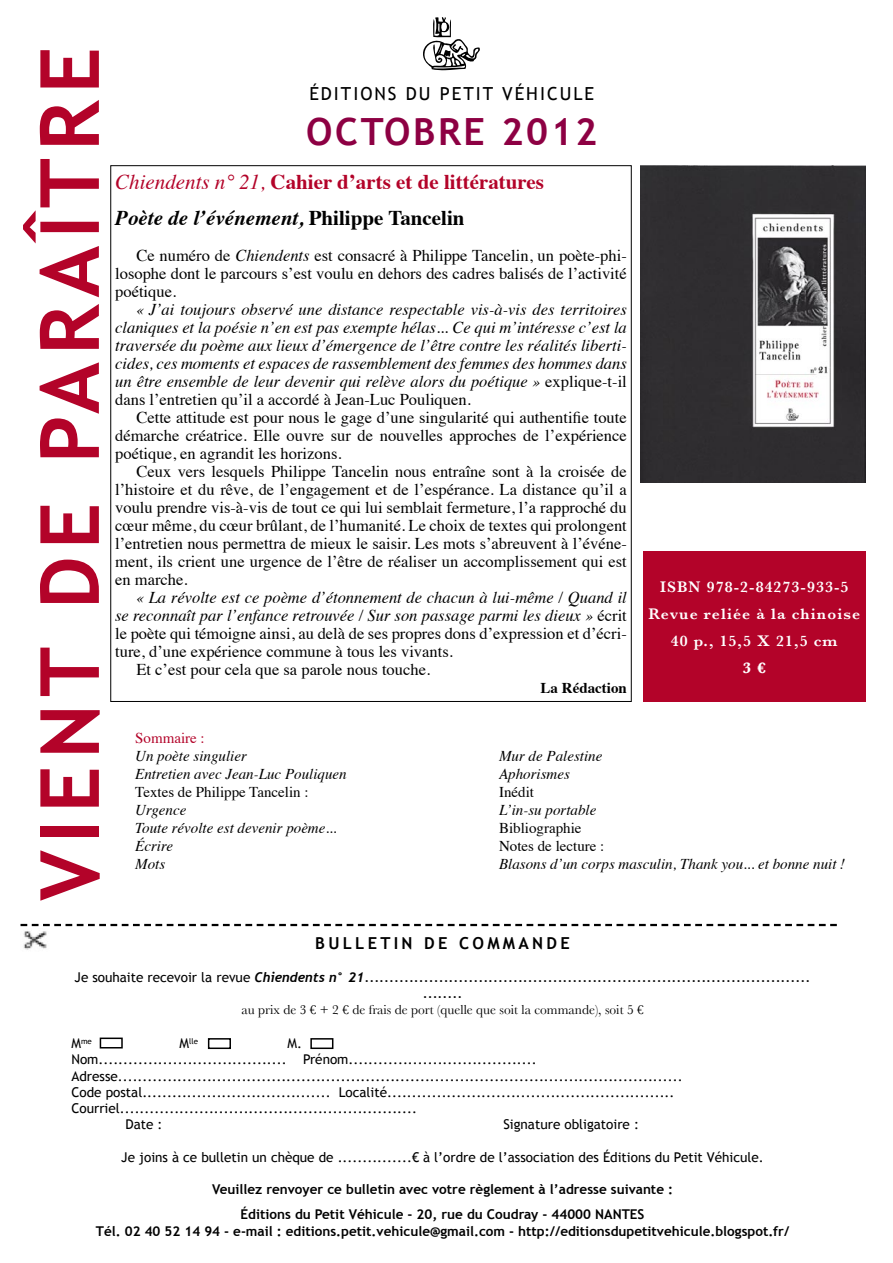
<style>
.page{position:relative;width:893px;height:1263px;background:#fff}
.page>*{position:absolute;margin:0;border:0;box-sizing:border-box;transform-origin:0 0}
.t1{font:700 81.75px "Trebuchet MS";letter-spacing:.09em;color:#b30329}
.t2{font:700 37.5px "Trebuchet MS";letter-spacing:.07em;color:#8d0043}
.t3{font:700 21px/36px "Times";color:#b30329}
.t4{font:18px "Trebuchet MS";letter-spacing:.11em;color:#000}
.t5{font:16.5px/18px "Times";color:#000;text-align:justify}
.t6{font:italic 16.5px/18px "Times";color:#000;text-align:justify}
.t7{font:700 16.5px "Trebuchet MS";letter-spacing:.2em;color:#000}
.t8{font:600 15.75px/27px "Baskerville";letter-spacing:.07em;color:#fff;text-align:center}
.t9{font:700 15.75px "Baskerville";color:#fff}
.t10{font:italic 15px/18px "Times";color:#000}
.t11{font:15px/18px "Times";color:#000}
.t12{font:700 15px "Times";color:#000}
.t13{font:15px "Times";color:#b30329}
.t14{font:13.5px "Trebuchet MS";color:#000}
.t15{font:700 13.5px/25.2px "Trebuchet MS";color:#000;text-align:center}
.t16{font:italic 700 13.5px/16.2px "Trebuchet";color:#000;text-align:center}
.t17{font:13.5px "Baskerville";color:#000}
.t18{font:7.8px "Trebuchet MS";color:#000}
.s1{font-weight:400;font-style:italic}
.s2{font-style:italic;color:#000}
.s3{color:#000}
.s4{font-style:italic}
.s5{font-style:normal}
.s6{font-family:"Trebuchet MS";font-weight:400;font-style:normal}
.s7{font-size:13.5px}
</style>
<div class="page">
<img style="left:640px;top:165px;width:225px;height:318px">
<div style="left:643px;top:552px;width:223px;height:150px;background:#b30329"></div>
<svg style="left:423px;top:17px;width:57px;height:54px"></svg>
<svg style="left:21px;top:924px;width:816px;height:2px"></svg>
<img style="left:23px;top:931px;width:24px;height:19px">
<div style="left:100px;top:1037px;width:23px;height:11px;border:2px solid #000"></div>
<div style="left:208px;top:1038px;width:23px;height:11px;border:2px solid #000"></div>
<div style="left:310px;top:1038px;width:23px;height:11px;border:2px solid #000"></div>
<h1 class="t1" style="left:19px;top:901px;width:855px;rotate:-90deg">VIENT DE PARAîTRE</h1>
<p class="t4" style="left:309px;top:83px;width:286px">ÉDITIONS DU PETIT VÉHICULE</p>
<h2 class="t2" style="left:306px;top:109px;width:293px">OCTOBRE 2012</h2>
<p class="t3" style="left:115px;top:162px;width:430px"><span class="s1">Chiendents n° 21,</span> Cahier d’arts et de littératures<br><span class="s2">Poète de l’événement,</span> <span class="s3">Philippe Tancelin</span></p>
<p class="t5" style="left:115px;top:245px;width:513px;text-indent:21px">Ce numéro de <span class="s4">Chiendents</span> est consacré à Philippe Tancelin, un poète-phi&shy;losophe dont le parcours s’est voulu en dehors des cadres balisés de l’activité poétique.</p>
<p class="t6" style="left:115px;top:300px;width:513px;text-indent:21px">« J’ai toujours observé une distance respectable vis-à-vis des territoires claniques et la poésie n’en est pas exempte hélas... Ce qui m’intéresse c’est la traversée du poème aux lieux d’émergence de l’être contre les réalités liberti&shy;cides, ces moments et espaces de rassemblement des femmes des hommes dans un être ensemble de leur devenir qui relève alors du poétique » <span class="s5">explique-t-il dans l’entretien qu’il a accordé à Jean-Luc Pouliquen.</span></p>
<p class="t5" style="left:115px;top:407px;width:513px;text-indent:21px">Cette attitude est pour nous le gage d’une singularité qui authentifie toute démarche créatrice. Elle ouvre sur de nouvelles approches de l’expérience poétique, en agrandit les horizons.</p>
<p class="t5" style="left:115px;top:461px;width:513px;text-indent:21px">Ceux vers lesquels Philippe Tancelin nous entraîne sont à la croisée de l’histoire et du rêve, de l’engagement et de l’espérance. La distance qu’il a voulu prendre vis-à-vis de tout ce qui lui semblait fermeture, l’a rapproché du cœur même, du cœur brûlant, de l’humanité. Le choix de textes qui prolongent l’entretien nous permettra de mieux le saisir. Les mots s’abreuvent à l’événe&shy;ment, ils crient une urgence de l’être de réaliser un accomplissement qui est en marche.</p>
<p class="t6" style="left:136px;top:588px;width:492px">« La révolte est ce poème d’étonnement de chacun à lui-même / Quand il</p>
<p class="t6" style="left:115px;top:606px;width:513px">se reconnaît par l’enfance retrouvée / Sur son passage parmi les dieux » <span class="s5">écrit</span></p>
<p class="t5" style="left:115px;top:623px;width:513px">le poète qui témoigne ainsi, au delà de ses propres dons d’expression et d’écri-</p>
<p class="t5" style="left:115px;top:641px;width:339px">ture, d’une expérience commune à tous les vivants.</p>
<p class="t5" style="left:136px;top:659px;width:295px">Et c’est pour cela que sa parole nous touche.</p>
<p class="t12" style="left:541px;top:674px;width:88px">La Rédaction</p>
<p class="t8" style="left:648px;top:573px;width:213px">ISBN 978-2-84273-933-5<br>Revue reliée à la chinoise<br>40 p., 15,5 X 21,5 cm</p>
<p class="t9" style="left:743px;top:659px;width:24px">3 €</p>
<p class="t13" style="left:135px;top:724px;width:71px">Sommaire :</p>
<p class="t10" style="left:135px;top:746px;width:213px">Un poète singulier<br>Entretien avec Jean-Luc Pouliquen</p>
<p class="t11" style="left:135px;top:782px;width:175px">Textes de Philippe Tancelin :</p>
<p class="t10" style="left:135px;top:800px;width:203px">Urgence<br>Toute révolte est devenir poème...<br>Écrire<br>Mots</p>
<p class="t10" style="left:499px;top:746px;width:105px">Mur de Palestine<br>Aphorismes</p>
<p class="t11" style="left:499px;top:782px;width:36px">Inédit</p>
<p class="t10" style="left:499px;top:800px;width:99px">L’in-su portable</p>
<p class="t11" style="left:499px;top:818px;width:107px">Bibliographie<br>Notes de lecture :</p>
<p class="t10" style="left:499px;top:854px;width:348px">Blasons d’un corps masculin, Thank you... et bonne nuit !</p>
<p class="t7" style="left:315px;top:933px;width:256px">BULLETIN DE COMMANDE</p>
<p class="t16" style="left:75px;top:969px;width:737px"><span class="s6">Je souhaite recevoir la revue</span> Chiendents n° 21.......................................................................................... ........</p>
<p class="t17" style="left:241px;top:1002px;width:404px">au prix de 3 € + 2 € de frais de port (quelle que soit la commande), soit 5 €</p>
<p class="t18" style="left:71px;top:1036px;width:22px"><span class="s7">M</span>me</p>
<p class="t18" style="left:179px;top:1036px;width:20px"><span class="s7">M</span>lle</p>
<p class="t14" style="left:287px;top:1035px;width:16px">M.</p>
<p class="t14" style="left:71px;top:1052px;width:467px">Nom...................................... Prénom......................................</p>
<p class="t14" style="left:71px;top:1068px;width:613px">Adresse..................................................................................................................</p>
<p class="t14" style="left:71px;top:1084px;width:605px">Code postal...................................... Localité..........................................................</p>
<p class="t14" style="left:71px;top:1100px;width:347px">Courriel............................................................</p>
<p class="t14" style="left:125px;top:1116px;width:39px">Date :</p>
<p class="t14" style="left:503px;top:1116px;width:137px">Signature obligatoire :</p>
<p class="t14" style="left:121px;top:1149px;width:644px">Je joins à ce bulletin un chèque de ...............€ à l’ordre de l’association des Éditions du Petit Véhicule.</p>
<p class="t15" style="left:212px;top:1177px;width:463px">Veuillez renvoyer ce bulletin avec votre règlement à l’adresse suivante :<br>Éditions du Petit Véhicule - 20, rue du Coudray - 44000 NANTES</p>
<p class="t15" style="left:96px;top:1218px;width:695px">Tél. 02 40 52 14 94 - e-mail : editions.petit.vehicule@gmail.com - http://editionsdupetitvehicule.blogspot.fr/</p>
</div>
